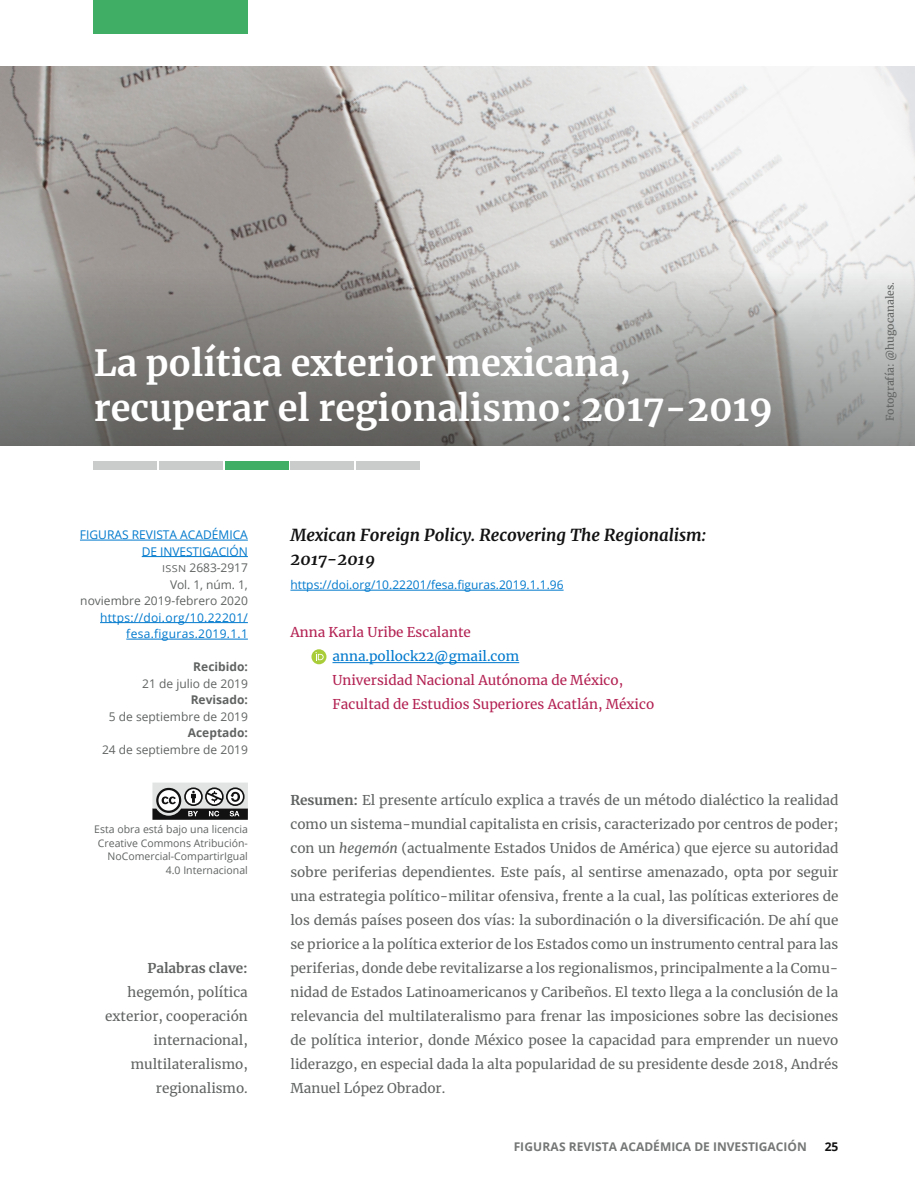
<style>
.page{position:relative;width:915px;height:1191px;background:#fff}
.page>*{position:absolute;margin:0;border:0;box-sizing:border-box;transform-origin:0 0}
.t1{font:700 36px/45px "Merriweather";color:#fff}
.t2{font:italic 700 16.5px/24px "Merriweather";color:#121212}
.t3{font:13.5px/24px "Merriweather";color:#606362;text-align:right}
.t4{font:13.5px/24px "Merriweather";color:#b32152}
.t5{font:13.5px "Merriweather";color:#0079cd}
.t6{font:700 13.5px "Merriweather";color:#606362}
.t7{font:12px/16.5px "Open Sans";color:#606362;text-align:right}
.t8{font:12px "Open Sans";color:#0079cd}
.t9{font:12px/16.5px "Open Sans";letter-spacing:.025em;color:#0079cd;text-align:right}
.t10{font:700 12px "Open Sans";color:#757776}
.t11{font:700 12px "Open Sans";color:#606362}
.t12{font:700 12px "Open Sans";color:#121212}
.t13{font:10.5px/13.5px "Open Sans";color:#606362;text-align:right}
.t14{font:10.5px "Merriweather";color:#606362}
.s1{color:#0079cd}
.s2{font-size:9.6px}
.s3{font-weight:700}
.s4{font-style:italic}
</style>
<div class="page">
<img style="left:0;top:67px;width:914px;height:171px">
<svg style="left:0;top:238px;width:914px;height:207px;background:#9b9a98"></svg>
<div style="left:94px;top:0;width:154px;height:33px;background:#40af65"></div>
<div style="left:94px;top:461px;width:63px;height:8px;background:#c9cccb"></div>
<div style="left:159px;top:461px;width:64px;height:8px;background:#c9cccb"></div>
<div style="left:225px;top:461px;width:63px;height:8px;background:#40af65"></div>
<div style="left:290px;top:461px;width:64px;height:8px;background:#c9cccb"></div>
<div style="left:356px;top:461px;width:63px;height:8px;background:#c9cccb"></div>
<hr style="left:80px;top:540px;width:168px;height:1px;background:#0079cd">
<hr style="left:142px;top:556px;width:106px;height:1px;background:#0079cd">
<hr style="left:100px;top:622px;width:148px;height:1px;background:#0079cd">
<hr style="left:126px;top:639px;width:122px;height:1px;background:#0079cd">
<div style="left:152px;top:808px;width:96px;height:11px;background:#121212"></div>
<svg style="left:152px;top:782px;width:96px;height:34px"></svg>
<hr style="left:290px;top:590px;width:273px;height:1px;background:#0079cd">
<hr style="left:332px;top:662px;width:187px;height:1px;background:#0079cd">
<svg style="left:311px;top:649px;width:15px;height:15px"></svg>
<svg style="left:315px;top:652px;width:8px;height:8px"></svg>
<h1 class="t1" style="left:94px;top:339px;width:680px">La política exterior mexicana, recuperar el regionalismo: 2017-2019</h1>
<p class="t7" style="left:80px;top:526px;width:169px"><span class="s1">FIGURAS REVISTA ACADÉMICA<br>DE INVESTIGACIÓN<br></span><span class="s2">ISSN</span> 2683-2917<br>Vol. 1, núm. 1,<br>noviembre 2019-febrero 2020</p>
<p class="t9" style="left:100px;top:609px;width:149px">https://doi.org/10.22201/ fesa.figuras.2019.1.1</p>
<p class="t11" style="left:193px;top:658px;width:56px">Recibido:</p>
<p class="t7" style="left:142px;top:675px;width:107px">21 de julio de 2019</p>
<p class="t11" style="left:191px;top:691px;width:59px">Revisado:</p>
<p class="t7" style="left:109px;top:708px;width:140px">5 de septiembre de 2019</p>
<p class="t11" style="left:188px;top:724px;width:62px">Aceptado:</p>
<p class="t7" style="left:102px;top:741px;width:147px">24 de septiembre de 2019</p>
<p class="t13" style="left:94px;top:822px;width:155px">Esta obra está bajo una licencia<br>Creative Commons Atribución-<br>NoComercial-CompartirIgual<br>4.0 Internacional</p>
<p class="t6" style="left:147px;top:959px;width:102px">Palabras clave:</p>
<p class="t3" style="left:105px;top:980px;width:144px">hegemón, política exterior, cooperación internacional, multilateralismo, regionalismo.</p>
<p class="t2" style="left:290px;top:523px;width:417px">Mexican Foreign Policy. Recovering The Regionalism:<br>2017-2019</p>
<p class="t8" style="left:290px;top:576px;width:274px">https://doi.org/10.22201/fesa.figuras.2019.1.1.96</p>
<p class="t4" style="left:290px;top:620px;width:182px">Anna Karla Uribe Escalante</p>
<p class="t5" style="left:332px;top:647px;width:188px">anna.pollock22@gmail.com</p>
<p class="t4" style="left:332px;top:668px;width:323px">Universidad Nacional Autónoma de México,<br>Facultad de Estudios Superiores Acatlán, México</p>
<p class="t3" style="left:290px;top:788px;width:549px;text-align:justify"><span class="s3">Resumen:</span> El presente artículo explica a través de un método dialéctico la realidad como un sistema-mundial capitalista en crisis, caracterizado por centros de poder; con un <span class="s4">hegemón</span> (actualmente Estados Unidos de América) que ejerce su autoridad sobre periferias dependientes. Este país, al sentirse amenazado, opta por seguir una estrategia político-militar ofensiva, frente a la cual, las políticas exteriores de los demás países poseen dos vías: la subordinación o la diversificación. De ahí que se priorice a la política exterior de los Estados como un instrumento central para las periferias, donde debe revitalizarse a los regionalismos, principalmente a la Comu&shy;nidad de Estados Latinoamericanos y Caribeños. El texto llega a la conclusión de la relevancia del multilateralismo para frenar las imposiciones sobre las decisiones de política interior, donde México posee la capacidad para emprender un nuevo liderazgo, en especial dada la alta popularidad de su presidente desde 2018, Andrés Manuel López Obrador.</p>
<p class="t10" style="left:513px;top:1137px;width:294px">FIGURAS REVISTA ACADÉMICA DE INVESTIGACIÓN</p>
<p class="t12" style="left:824px;top:1137px;width:15px">25</p>
<p class="t14" style="left:882px;top:421px;width:141px;rotate:-90deg">Fotografía: @hugocanales.</p>
</div>
